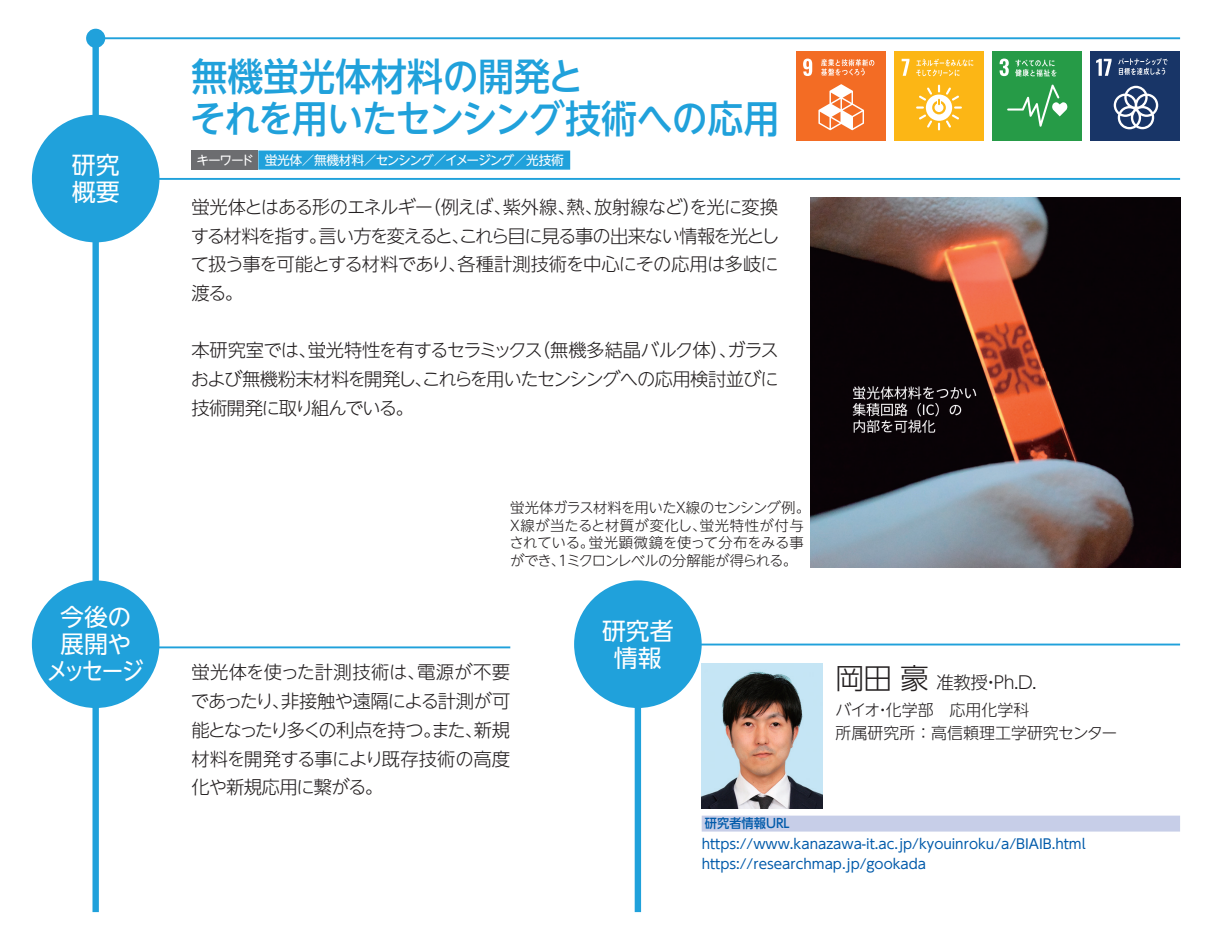
<style>
.page{position:relative;width:1212px;height:944px;background:#fff}
.page>*{position:absolute;margin:0;border:0;box-sizing:border-box;transform-origin:0 0}
.t1{font:500 38.25px/41.4px "UD Shin Go NT Pr 6 N";letter-spacing:-.01em;color:#20a1db;scale:.94 1}
.t2{font:300 28.8px "UD Shin Go NT Pr 6 N";color:#231f20}
.t3{font:23.85px/27px "UD Shin Go NT Pr 6 N";letter-spacing:-.045em;color:#fff;text-align:center}
.t4{font:23.85px/27px "UD Shin Go NT Pr 6 N";color:#fff}
.t5{font:300 18.22px/28.8px "UD Shin Go NT Pr 6 N";letter-spacing:-.055em;color:#231f20}
.t6{font:300 18.22px/28.8px "UD Shin Go NT Pr 6 N";letter-spacing:-.08em;color:#231f20}
.t7{font:300 18.22px/28.8px "UD Shin Go NT Pr 6 N";letter-spacing:-.095em;color:#231f20}
.t8{font:300 18.22px/28.8px "UD Shin Go NT Pr 6 N";letter-spacing:-.035em;color:#231f20}
.t9{font:300 18.22px "UD Shin Go NT Pr 6 N";letter-spacing:-.01em;color:#231f20}
.t10{font:300 17.55px "UD Shin Go NT Pr 6 N";color:#231f20}
.t11{font:300 15.97px/23.2px "UD Shin Go NT Pr 6 N";color:#231f20}
.t12{font:300 14.4px/17.6px "UD Shin Go NT Pr 6 N";letter-spacing:-.015em;color:#231f20}
.t13{font:300 14.4px/17.6px "UD Shin Go NT Pr 6 N";letter-spacing:.005em;color:#231f20}
.t14{font:300 14.4px/17.6px "UD Shin Go NT Pr 6 N";letter-spacing:-.035em;color:#231f20}
.t15{font:13.5px/20px "UD Shin Go NT Pr 6 N";color:#015aaa}
.t16{font:12.83px "UD Shin Go NT Pr 6 N";letter-spacing:-.095em;color:#fff}
.t17{font:500 12.83px "UD Shin Go NT Pr 6 N";color:#015aaa;scale:.96 1}
</style>
<div class="page">
<div style="left:92px;top:32px;width:7px;height:880px;background:#20a1db"></div>
<hr style="left:96px;top:37px;width:1084px;height:2px;background:#20a1db">
<div style="left:86px;top:29px;width:19px;height:19px;background:#20a1db;border-radius:50%"></div>
<div style="left:635px;top:606px;width:6px;height:306px;background:#20a1db"></div>
<hr style="left:96px;top:646px;width:414px;height:2px;background:#20a1db">
<hr style="left:638px;top:644px;width:542px;height:1px;background:#20a1db">
<div style="left:35px;top:584px;width:121px;height:121px;background:#20a1db;border-radius:50%"></div>
<div style="left:32px;top:580px;width:127px;height:128px;border:6px solid #20a1db;border-radius:50%"></div>
<div style="left:577px;top:584px;width:121px;height:121px;background:#20a1db;border-radius:50%"></div>
<div style="left:574px;top:580px;width:128px;height:128px;border:6px solid #20a1db;border-radius:50%"></div>
<hr style="left:96px;top:178px;width:1084px;height:2px;background:#20a1db">
<div style="left:35px;top:118px;width:121px;height:121px;background:#20a1db;border-radius:50%"></div>
<div style="left:32px;top:115px;width:127px;height:127px;border:6px solid #20a1db;border-radius:50%"></div>
<div style="left:702px;top:816px;width:478px;height:16px;background:#c7cee8"></div>
<img style="left:702px;top:663px;width:121px;height:146px">
<div style="left:796px;top:51px;width:89px;height:89px;background:#f36c24"></div>
<svg style="left:803px;top:59px;width:9px;height:17px"></svg>
<svg style="left:818px;top:84px;width:46px;height:46px"></svg>
<svg style="left:821px;top:59px;width:53px;height:17px"></svg>
<div style="left:894px;top:51px;width:89px;height:89px;background:#fcb615"></div>
<svg style="left:902px;top:59px;width:7px;height:17px"></svg>
<svg style="left:916px;top:85px;width:46px;height:45px"></svg>
<svg style="left:916px;top:59px;width:57px;height:17px"></svg>
<div style="left:992px;top:51px;width:90px;height:89px;background:#269b47"></div>
<svg style="left:999px;top:59px;width:10px;height:17px"></svg>
<svg style="left:1007px;top:85px;width:60px;height:42px"></svg>
<svg style="left:1015px;top:60px;width:41px;height:17px"></svg>
<div style="left:1091px;top:51px;width:89px;height:89px;background:#183567"></div>
<svg style="left:1096px;top:59px;width:15px;height:17px"></svg>
<svg style="left:1114px;top:86px;width:44px;height:43px"></svg>
<svg style="left:1118px;top:58px;width:49px;height:17px"></svg>
<div style="left:258px;top:151px;width:312px;height:19px;background:#20a1db"></div>
<div style="left:191px;top:151px;width:67px;height:19px;background:#6c6d70"></div>
<img style="left:810px;top:198px;width:370px;height:369px">
<h3 class="t4" style="left:72px;top:151px;width:49px">研究概要</h3>
<h3 class="t3" style="left:46px;top:603px;width:99px">今後の展開やメッセージ</h3>
<h1 class="t1" style="left:190px;top:55px;width:628px">無機蛍光体材料の開発と<br>それを用いたセンシング技術への応用</h1>
<p class="t16" style="left:197px;top:150px;width:59px">キーワード</p>
<p class="t16" style="left:265px;top:150px;width:301px">蛍光体／無機材料／センシング／イメージング／光技術</p>
<p class="t5" style="left:422px;top:192px;width:91px">（例えば、</p>
<p class="t6" style="left:318px;top:192px;width:462px;text-indent:-127px">蛍光体とはある形のエネルギー<br>言い方を変えるとこれら目に見る事の出来ない情報を光とし</p>
<p class="t5" style="left:594px;top:192px;width:186px">放射線などを光に変換</p>
<p class="t5" style="left:683px;top:192px;width:20px">）</p>
<p class="t5" style="left:503px;top:192px;width:102px">紫外線熱、、</p>
<p class="t5" style="left:191px;top:221px;width:590px">する材料を指す。<br>て扱う事を可能とする材料であり各種計測技術を中心にその応用は多岐に</p>
<p class="t5" style="left:451px;top:221px;width:20px">、</p>
<p class="t5" style="left:448px;top:249px;width:20px">、</p>
<p class="t5" style="left:191px;top:278px;width:53px">渡る。</p>
<p class="t5" style="left:727px;top:335px;width:53px">ガラス</p>
<p class="t9" style="left:532px;top:336px;width:207px">（無機多結晶バルク体）、</p>
<p class="t7" style="left:308px;top:335px;width:237px">蛍光特性を有するセラミックス</p>
<p class="t5" style="left:191px;top:335px;width:589px">本研究室では、<br>および無機粉末材料を開発しこれらを用いたセンシングへの応用検討並びに</p>
<p class="t5" style="left:415px;top:364px;width:20px">、</p>
<p class="t5" style="left:191px;top:393px;width:224px">技術開発に取り組んでいる。</p>
<p class="t12" style="left:700px;top:498px;width:112px;text-indent:-190px">蛍光体ガラス材料を用いたX線のセンシング例。蛍光特性が付与</p>
<p class="t13" style="left:589px;top:516px;width:217px;text-indent:-78px">X線が当たると材質が変化し、<br>蛍光顕微鏡を使って分布をみる事</p>
<p class="t14" style="left:509px;top:533px;width:289px">されている。<br>ができ 1、ミクロンレベルの分解能が得られる。</p>
<p class="t5" style="left:417px;top:657px;width:95px">電源が不要</p>
<p class="t8" style="left:191px;top:657px;width:321px">蛍光体を使った計測技術は、<br>であったり非接触や遠隔による計測が可</p>
<p class="t7" style="left:191px;top:686px;width:320px;text-indent:80px">、<br>能となったり多くの利点を持つまた新規</p>
<p class="t5" style="left:191px;top:715px;width:320px;text-indent:232px">。<br>材料を開発する事により既存技術の高度化や新規応用に繋がる。</p>
<p class="t5" style="left:465px;top:715px;width:20px">、</p>
<h3 class="t4" style="left:602px;top:616px;width:73px;text-align:center">研究者情報</h3>
<h2 class="t2" style="left:836px;top:654px;width:95px">岡田豪</h2>
<p class="t11" style="left:835px;top:697px;width:195px">バイオ化学部　応用化学科</p>
<p class="t10" style="left:936px;top:668px;width:102px">准教授 Ph D. .</p>
<p class="t10" style="left:982px;top:668px;width:19px">・</p>
<p class="t11" style="left:836px;top:697px;width:283px;text-indent:39px">・<br>所属研究所：高信頼理工学研究センター</p>
<p class="t17" style="left:705px;top:813px;width:90px">研究者情報URL</p>
<p class="t15" style="left:702px;top:834px;width:385px">https://www.kanazawa i t- .ac.jp/kyouinroku a/ /BIAIB.html https://researchmap.jp/gookada</p>
</div>
